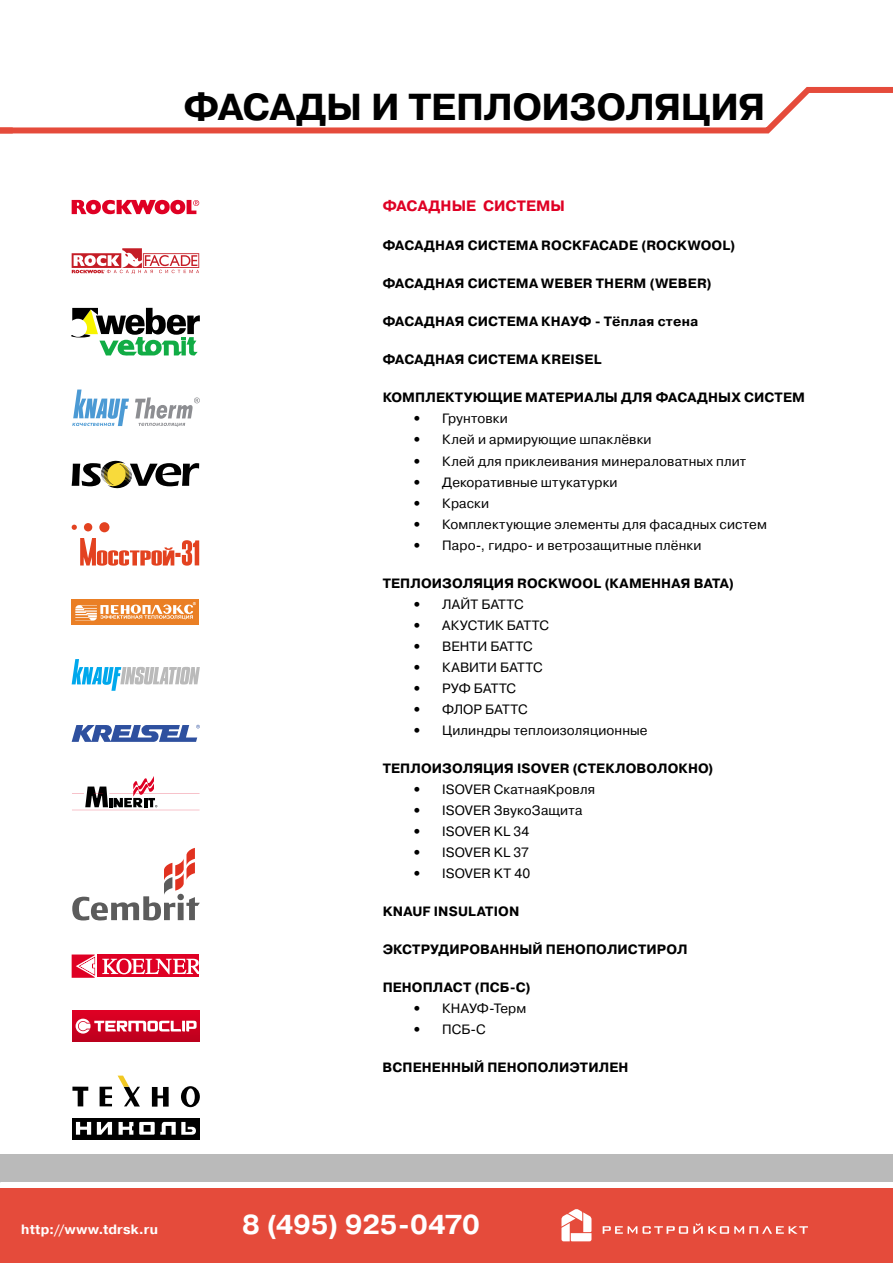
<style>
.page{position:relative;width:893px;height:1263px;background:#fff}
.page>*{position:absolute;margin:0;border:0;box-sizing:border-box;transform-origin:0 0}
.t1{font:700 37.5px "Pragmatica C";letter-spacing:-.015em;color:#000}
.t2{font:700 27.3px "Pragmatica C";letter-spacing:-.01em;color:#fff}
.t3{font:700 15px "Pragmatica C";letter-spacing:.005em;color:#df0024}
.t4{font:13.5px "Pragmatica C";letter-spacing:.01em;color:#000}
.t5{font:700 13.5px "Pragmatica C";letter-spacing:.01em;color:#000}
.t6{font:700 13.5px "Pragmatica C";letter-spacing:.015em;color:#fff}
.s1{font-weight:700}
</style>
<div class="page">
<div style="left:0;top:1155px;width:893px;height:27px;background:#bababa"></div>
<div style="left:0;top:1189px;width:893px;height:74px;background:#e54b3b"></div>
<svg style="left:603px;top:1223px;width:205px;height:11px"></svg>
<svg style="left:561px;top:1209px;width:30px;height:32px"></svg>
<svg style="left:0;top:87px;width:893px;height:47px"></svg>
<div style="left:72px;top:600px;width:127px;height:25px;background:#ea7f25"></div>
<svg style="left:75px;top:602px;width:121px;height:19px"></svg>
<svg style="left:72px;top:848px;width:128px;height:72px"></svg>
<svg style="left:72px;top:659px;width:128px;height:32px"></svg>
<svg style="left:72px;top:725px;width:128px;height:17px"></svg>
<svg style="left:72px;top:200px;width:127px;height:14px"></svg>
<svg style="left:72px;top:461px;width:127px;height:27px"></svg>
<svg style="left:71px;top:308px;width:129px;height:47px"></svg>
<svg style="left:72px;top:389px;width:57px;height:37px"></svg>
<svg style="left:135px;top:397px;width:65px;height:30px"></svg>
<div style="left:98px;top:954px;width:101px;height:22px;background:#df0024"></div>
<svg style="left:102px;top:958px;width:97px;height:16px"></svg>
<svg style="left:72px;top:954px;width:23px;height:24px"></svg>
<svg style="left:72px;top:248px;width:127px;height:26px"></svg>
<div style="left:99px;top:522px;width:10px;height:10px;background:#e34220;border-radius:50%"></div>
<div style="left:84px;top:523px;width:8px;height:8px;background:#e34220;border-radius:50%"></div>
<svg style="left:72px;top:525px;width:5px;height:5px"></svg>
<svg style="left:80px;top:538px;width:119px;height:28px"></svg>
<hr style="left:72px;top:810px;width:128px;height:1px;background:#df0024">
<hr style="left:109px;top:793px;width:91px;height:1px;background:#df0024">
<svg style="left:72px;top:776px;width:85px;height:31px"></svg>
<div style="left:72px;top:1011px;width:128px;height:30px;background:linear-gradient(to bottom,#df0024,#be011e)"></div>
<svg style="left:76px;top:1019px;width:121px;height:14px"></svg>
<div style="left:72px;top:1118px;width:128px;height:22px;background:#000"></div>
<svg style="left:72px;top:1075px;width:128px;height:32px"></svg>
<svg style="left:76px;top:1122px;width:120px;height:13px"></svg>
<h1 class="t1" style="left:184px;top:87px;width:583px">ФАСАДЫ И ТЕПЛОИЗОЛЯЦИЯ</h1>
<p class="t3" style="left:383px;top:198px;width:184px">ФАСАДНЫЕ СИСТЕМЫ</p>
<p class="t5" style="left:383px;top:238px;width:354px">ФАСАДНАЯ СИСТЕМА ROCKFACADE (ROCKWOOL)</p>
<p class="t5" style="left:383px;top:276px;width:331px">ФАСАДНАЯ СИСТЕМА WEBER THERM (WEBER)</p>
<p class="t5" style="left:383px;top:314px;width:317px">ФАСАДНАЯ СИСТЕМА КНАУФ - Тёплая стена</p>
<p class="t5" style="left:383px;top:352px;width:220px">ФАСАДНАЯ СИСТЕМА KREISEL</p>
<p class="t5" style="left:383px;top:390px;width:424px">КОМПЛЕКТУЮЩИЕ МАТЕРИАЛЫ ДЛЯ ФАСАДНЫХ СИСТЕМ</p>
<p class="t4" style="left:412px;top:411px;width:97px"><span class="s1">•</span> Грунтовки</p>
<p class="t4" style="left:412px;top:432px;width:241px"><span class="s1">•</span> Клей и армирующие шпаклёвки</p>
<p class="t4" style="left:412px;top:453px;width:335px"><span class="s1">•</span> Клей для приклеивания минераловатных плит</p>
<p class="t4" style="left:412px;top:474px;width:207px"><span class="s1">•</span> Декоративные штукатурки</p>
<p class="t4" style="left:412px;top:495px;width:78px"><span class="s1">•</span> Краски</p>
<p class="t4" style="left:412px;top:516px;width:356px"><span class="s1">•</span> Комплектующие элементы для фасадных систем</p>
<p class="t4" style="left:412px;top:537px;width:290px"><span class="s1">•</span> Паро-, гидро- и ветрозащитные плёнки</p>
<p class="t5" style="left:383px;top:575px;width:353px">ТЕПЛОИЗОЛЯЦИЯ ROCKWOOL (КАМЕННАЯ ВАТА)</p>
<p class="t4" style="left:412px;top:596px;width:113px"><span class="s1">•</span> ЛАЙТ БАТТС</p>
<p class="t4" style="left:412px;top:617px;width:138px"><span class="s1">•</span> АКУСТИК БАТТС</p>
<p class="t4" style="left:412px;top:638px;width:122px"><span class="s1">•</span> ВЕНТИ БАТТС</p>
<p class="t4" style="left:412px;top:659px;width:132px"><span class="s1">•</span> КАВИТИ БАТТС</p>
<p class="t4" style="left:412px;top:680px;width:105px"><span class="s1">•</span> РУФ БАТТС</p>
<p class="t4" style="left:412px;top:701px;width:117px"><span class="s1">•</span> ФЛОР БАТТС</p>
<p class="t4" style="left:412px;top:722px;width:237px"><span class="s1">•</span> Цилиндры теплоизоляционные</p>
<p class="t5" style="left:383px;top:760px;width:333px">ТЕПЛОИЗОЛЯЦИЯ ISOVER (СТЕКЛОВОЛОКНО)</p>
<p class="t4" style="left:412px;top:781px;width:184px"><span class="s1">•</span> ISOVER СкатнаяКровля</p>
<p class="t4" style="left:412px;top:802px;width:172px"><span class="s1">•</span> ISOVER ЗвукоЗащита</p>
<p class="t4" style="left:412px;top:823px;width:118px"><span class="s1">•</span> ISOVER KL 34</p>
<p class="t4" style="left:412px;top:844px;width:118px"><span class="s1">•</span> ISOVER KL 37</p>
<p class="t4" style="left:412px;top:865px;width:119px"><span class="s1">•</span> ISOVER KT 40</p>
<p class="t5" style="left:383px;top:903px;width:138px">KNAUF INSULATION</p>
<p class="t5" style="left:383px;top:941px;width:307px">ЭКСТРУДИРОВАННЫЙ ПЕНОПОЛИСТИРОЛ</p>
<p class="t5" style="left:383px;top:979px;width:150px">ПЕНОПЛАСТ (ПСБ-С)</p>
<p class="t4" style="left:412px;top:1000px;width:115px"><span class="s1">•</span> КНАУФ-Терм</p>
<p class="t4" style="left:412px;top:1021px;width:75px"><span class="s1">•</span> ПСБ-С</p>
<p class="t5" style="left:383px;top:1059px;width:247px">ВСПЕНЕННЫЙ ПЕНОПОЛИЭТИЛЕН</p>
<p class="t6" style="left:21px;top:1221px;width:138px">http://www.tdrsk.ru</p>
<h2 class="t2" style="left:242px;top:1209px;width:239px">8 (495) 925-0470</h2>
</div>
